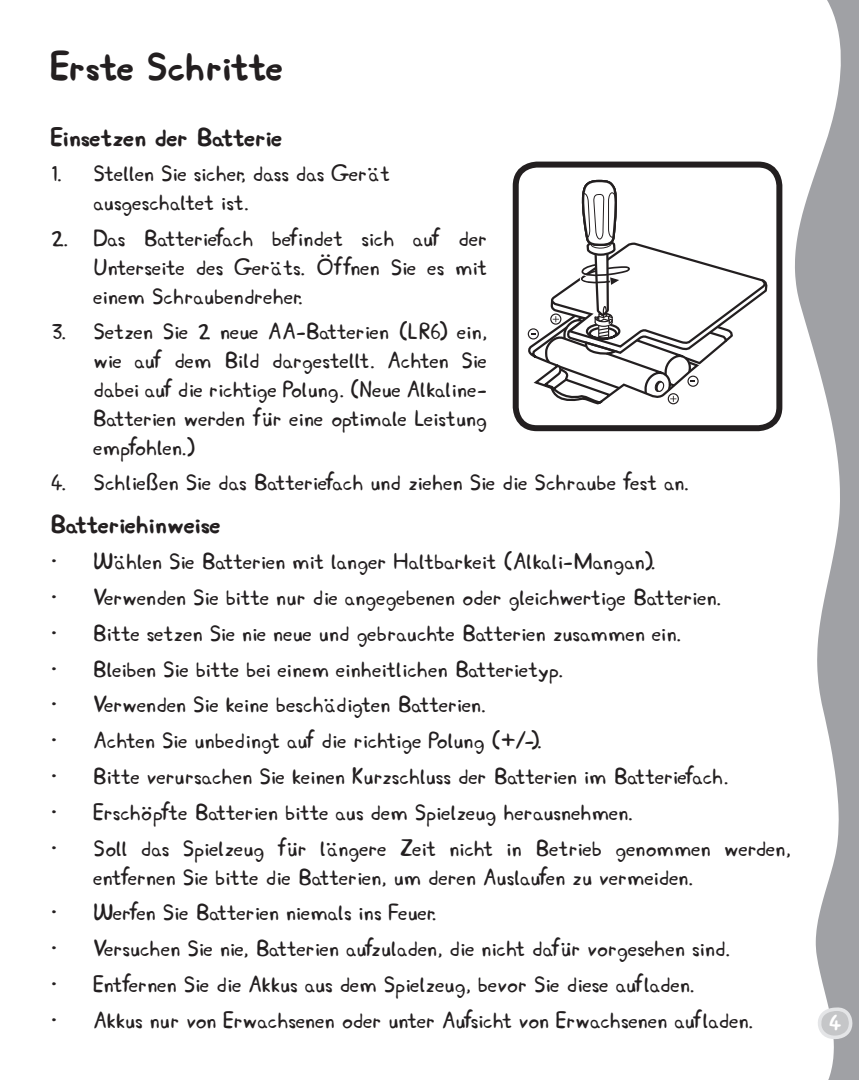
<style>
.page{position:relative;width:859px;height:1080px;background:#fff}
.page>*{position:absolute;margin:0;border:0;box-sizing:border-box;transform-origin:0 0}
.Headline{font:700 42px "Peppa";color:#231f20}
.body_text_2{font:700 27px "Peppa";color:#231f20}
.body_text_2-2{font:24px/28.8px "Peppa";color:#231f20}
.t1{font:700 24px "Peppa";color:#fff}
</style>
<div class="page">
<svg style="left:795px;top:0;width:64px;height:1080px"></svg>
<svg style="left:816px;top:1007px;width:37px;height:33px"></svg>
<div style="left:513px;top:162px;width:269px;height:269px;border:6px solid #231f20;border-radius:21px"></div>
<svg style="left:525px;top:179px;width:243px;height:251px"></svg>
<p class="Headline" style="left:51px;top:40px;width:234px">Erste Schritte</p>
<p class="body_text_2" style="left:51px;top:120px;width:233px">Einsetzen der Batterie</p>
<p class="body_text_2-2" style="left:94px;top:159px;width:298px;text-indent:-43px">1. Stellen Sie sicher, dass das Gerät ausgeschaltet ist.</p>
<p class="body_text_2-2" style="left:94px;top:224px;width:395px;text-align:justify;text-indent:-43px">2. Das Batteriefach befindet sich auf der Unterseite des Geräts. Öffnen Sie es mit einem Schraubendreher.</p>
<p class="body_text_2-2" style="left:94px;top:317px;width:395px;text-align:justify;text-indent:-43px">3. Setzen Sie 2 neue AA-Batterien (LR6) ein, wie auf dem Bild dargestellt. Achten Sie dabei auf die richtige Polung. (Neue Alkaline-Batterien werden für eine optimale Leistung empfohlen.)</p>
<p class="body_text_2-2" style="left:51px;top:468px;width:640px">4. Schließen Sie das Batteriefach und ziehen Sie die Schraube fest an.</p>
<p class="body_text_2" style="left:51px;top:508px;width:171px">Batteriehinweise</p>
<p class="body_text_2-2" style="left:51px;top:547px;width:606px">• Wählen Sie Batterien mit langer Haltbarkeit (Alkali-Mangan).</p>
<p class="body_text_2-2" style="left:51px;top:583px;width:672px">• Verwenden Sie bitte nur die angegebenen oder gleichwertige Batterien.</p>
<p class="body_text_2-2" style="left:51px;top:619px;width:632px">• Bitte setzen Sie nie neue und gebrauchte Batterien zusammen ein.</p>
<p class="body_text_2-2" style="left:51px;top:654px;width:514px">• Bleiben Sie bitte bei einem einheitlichen Batterietyp.</p>
<p class="body_text_2-2" style="left:51px;top:690px;width:436px">• Verwenden Sie keine beschädigten Batterien.</p>
<p class="body_text_2-2" style="left:51px;top:726px;width:492px">• Achten Sie unbedingt auf die richtige Polung (+/-).</p>
<p class="body_text_2-2" style="left:51px;top:762px;width:679px">• Bitte verursachen Sie keinen Kurzschluss der Batterien im Batteriefach.</p>
<p class="body_text_2-2" style="left:51px;top:798px;width:584px">• Erschöpfte Batterien bitte aus dem Spielzeug herausnehmen.</p>
<p class="body_text_2-2" style="left:94px;top:834px;width:699px;text-indent:-43px">• Soll das Spielzeug für längere Zeit nicht in Betrieb genommen werden, entfernen Sie bitte die Batterien, um deren Auslaufen zu vermeiden.</p>
<p class="body_text_2-2" style="left:51px;top:898px;width:387px">• Werfen Sie Batterien niemals ins Feuer.</p>
<p class="body_text_2-2" style="left:51px;top:934px;width:681px">• Versuchen Sie nie, Batterien aufzuladen, die nicht dafür vorgesehen sind.</p>
<p class="body_text_2-2" style="left:51px;top:970px;width:645px">• Entfernen Sie die Akkus aus dem Spielzeug, bevor Sie diese aufladen.</p>
<p class="body_text_2-2" style="left:51px;top:1006px;width:704px">• Akkus nur von Erwachsenen oder unter Aufsicht von Erwachsenen aufladen.</p>
<p class="t1" style="left:829px;top:1007px;width:13px">4</p>
</div>
